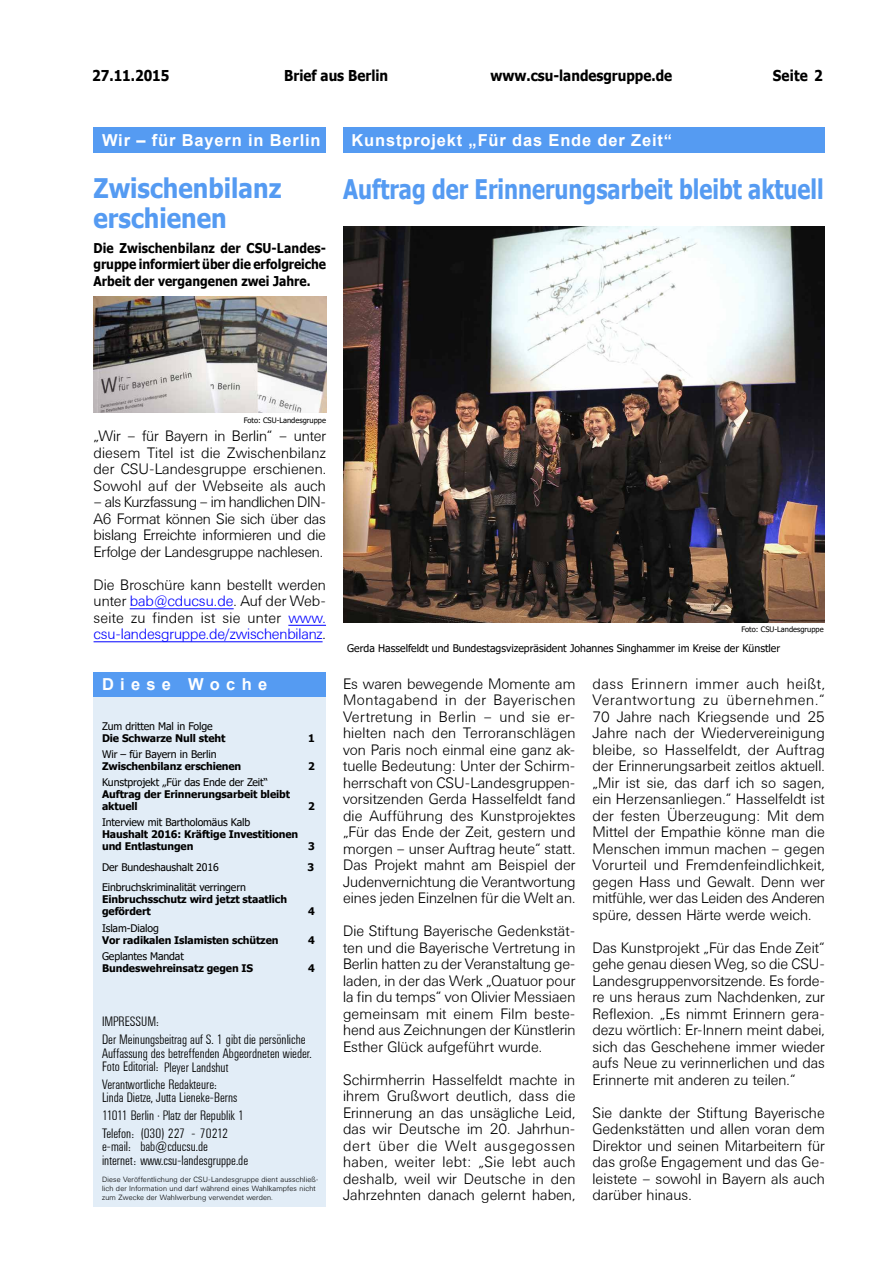
<style>
.page{position:relative;width:893px;height:1263px;background:#fff}
.page>*{position:absolute;margin:0;border:0;box-sizing:border-box;transform-origin:0 0}
._01_BaB_Überschrift{font:700 27px "Tahoma";color:#559bf2;scale:.81 1}
._01_BaB_Überschrift-2{font:700 27px/30px "Tahoma";color:#559bf2;scale:.9 1}
._01_BaB_Überschrift-3{font:700 16.5px "Arial";letter-spacing:.05em;color:#fff}
._08_BaB_Überschrift{font:700 16.5px "Arial";color:#fff}
._04_BaB_Fließtext{font:300 15px/16.5px "Univers BSK";color:#000;text-align:justify}
._04_BaB_Fließtext-2{font:300 15px/16.5px "Univers BSK";letter-spacing:-.02em;color:#000}
._06_BaB_Nr____Datum{font:700 15px "Tahoma";color:#000;scale:.9 1}
._10_BaB_Impressum{font:300 13.5px/13.5px "Univers Condensed BSK";color:#000}
._03_BaB_Teaser{font:700 13.5px/16.5px "Tahoma";color:#000;text-align:justify;scale:.9 1}
._09_BaB_Inhaltsverze{font:700 10.5px/12px "Tahoma";letter-spacing:-.01em;color:#000}
._09_BaB_Inhaltsverze-2{font:10.5px "Tahoma";letter-spacing:-.01em;color:#000}
._13_BaB_Bilduntersch{font:10.5px "Tahoma";color:#000}
._10a_BaB_Impressum_W{font:300 7.5px/9px "Univers BSK";letter-spacing:.02em;color:#000;text-align:justify}
._13_BaB_Rechtevermer{font:7.5px "Tahoma";color:#000}
.s1{color:#00f}
</style>
<div class="page">
<div style="left:94px;top:672px;width:232px;height:535px;background:#e2edf7"></div>
<div style="left:94px;top:672px;width:232px;height:25px;background:#559bf2"></div>
<div style="left:94px;top:128px;width:232px;height:25px;background:#559bf2"></div>
<hr style="left:130px;top:608px;width:104px;height:1px;background:#00f">
<hr style="left:288px;top:625px;width:38px;height:1px;background:#00f">
<hr style="left:94px;top:641px;width:229px;height:1px;background:#00f">
<img style="left:343px;top:227px;width:482px;height:396px">
<div style="left:343px;top:128px;width:482px;height:25px;background:#559bf2"></div>
<img style="left:94px;top:297px;width:232px;height:116px">
<p class="_06_BaB_Nr____Datum" style="left:284px;top:65px;width:117px">Brief aus Berlin</p>
<p class="_06_BaB_Nr____Datum" style="left:92px;top:65px;width:87px">27.11.2015</p>
<p class="_06_BaB_Nr____Datum" style="left:490px;top:65px;width:203px">www.csu-landesgruppe.de</p>
<p class="_06_BaB_Nr____Datum" style="left:773px;top:65px;width:57px">Seite 2</p>
<p class="_01_BaB_Überschrift-3" style="left:102px;top:128px;width:220px">Wir – für Bayern in Berlin</p>
<p class="_01_BaB_Überschrift-2" style="left:94px;top:174px;width:210px">Zwischenbilanz erschienen</p>
<p class="_03_BaB_Teaser" style="left:94px;top:240px;width:260px">Die Zwischenbilanz der CSU-Landes&shy;gruppe informiert über die erfolgreiche Arbeit der vergangenen zwei Jahre.</p>
<p class="_01_BaB_Überschrift-3" style="left:352px;top:128px;width:322px">Kunstprojekt „Für das Ende der Zeit“</p>
<p class="_01_BaB_Überschrift" style="left:343px;top:170px;width:595px">Auftrag der Erinnerungsarbeit bleibt aktuell</p>
<p class="_13_BaB_Rechtevermer" style="left:244px;top:415px;width:84px">Foto: CSU-Landesgruppe</p>
<p class="_04_BaB_Fließtext" style="left:94px;top:428px;width:234px">„Wir – für Bayern in Berlin“ – unter diesem Titel ist die Zwischenbilanz der CSU-Landesgruppe erschienen.<br>Sowohl auf der Webseite als auch</p>
<p class="_04_BaB_Fließtext-2" style="left:94px;top:494px;width:234px">– als Kurzfassung – im handlichen DIN-A6 Format können Sie sich über das bislang Erreichte informieren und die Erfolge der Landesgruppe nachlesen.</p>
<p class="_04_BaB_Fließtext" style="left:94px;top:576px;width:234px">Die Broschüre kann bestellt werden unter <span class="s1">bab@cducsu.de</span>. Auf der Web&shy;seite zu finden ist sie unter <span class="s1">www. csu-landesgruppe.de/zwischenbilanz</span>.</p>
<p class="_08_BaB_Überschrift" style="left:102px;top:673px;width:167px">D i e s e W o c h e</p>
<p class="_09_BaB_Inhaltsverze-2" style="left:102px;top:719px;width:112px">Zum dritten Mal in Folge</p>
<p class="_09_BaB_Inhaltsverze" style="left:102px;top:732px;width:125px">Die Schwarze Null steht</p>
<p class="_09_BaB_Inhaltsverze" style="left:308px;top:732px;width:8px">1</p>
<p class="_09_BaB_Inhaltsverze-2" style="left:102px;top:747px;width:116px">Wir – für Bayern in Berlin</p>
<p class="_09_BaB_Inhaltsverze" style="left:102px;top:760px;width:141px">Zwischenbilanz erschienen</p>
<p class="_09_BaB_Inhaltsverze" style="left:308px;top:760px;width:8px">2</p>
<p class="_09_BaB_Inhaltsverze-2" style="left:102px;top:775px;width:167px">Kunstprojekt „Für das Ende der Zeit“</p>
<p class="_09_BaB_Inhaltsverze" style="left:102px;top:789px;width:190px">Auftrag der Erinnerungsarbeit bleibt aktuell</p>
<p class="_09_BaB_Inhaltsverze" style="left:308px;top:801px;width:8px">2</p>
<p class="_09_BaB_Inhaltsverze-2" style="left:102px;top:815px;width:150px">Interview mit Bartholomäus Kalb</p>
<p class="_09_BaB_Inhaltsverze" style="left:102px;top:829px;width:198px">Haushalt 2016: Kräftige Investitionen und Entlastungen</p>
<p class="_09_BaB_Inhaltsverze" style="left:308px;top:841px;width:8px">3</p>
<p class="_09_BaB_Inhaltsverze-2" style="left:102px;top:860px;width:118px">Der Bundeshaushalt 2016</p>
<p class="_09_BaB_Inhaltsverze" style="left:307px;top:861px;width:8px">3</p>
<p class="_09_BaB_Inhaltsverze-2" style="left:102px;top:880px;width:145px">Einbruchskriminalität verringern</p>
<p class="_09_BaB_Inhaltsverze" style="left:102px;top:894px;width:187px">Einbruchsschutz wird jetzt staatlich gefördert</p>
<p class="_09_BaB_Inhaltsverze" style="left:308px;top:906px;width:8px">4</p>
<p class="_09_BaB_Inhaltsverze-2" style="left:102px;top:921px;width:58px">Islam-Dialog</p>
<p class="_09_BaB_Inhaltsverze" style="left:102px;top:934px;width:178px">Vor radikalen Islamisten schützen</p>
<p class="_09_BaB_Inhaltsverze" style="left:308px;top:934px;width:8px">4</p>
<p class="_09_BaB_Inhaltsverze-2" style="left:102px;top:949px;width:83px">Geplantes Mandat</p>
<p class="_09_BaB_Inhaltsverze" style="left:102px;top:962px;width:153px">Bundeswehreinsatz gegen IS</p>
<p class="_09_BaB_Inhaltsverze" style="left:308px;top:962px;width:8px">4</p>
<p class="_10_BaB_Impressum" style="left:102px;top:1015px;width:58px">IMPRESSUM:</p>
<p class="_10_BaB_Impressum" style="left:102px;top:1033px;width:211px">Der Meinungsbeitrag auf S. 1 gibt die persönliche<br>Auffassung des betreffenden Abgeordneten wieder.</p>
<p class="_10_BaB_Impressum" style="left:102px;top:1060px;width:128px">Foto Editorial: Pleyer Landshut</p>
<p class="_10_BaB_Impressum" style="left:102px;top:1078px;width:137px">Verantwortliche Redakteure:<br>Linda Dietze, Jutta Lieneke-Berns</p>
<p class="_10_BaB_Impressum" style="left:102px;top:1109px;width:144px">11011 Berlin · Platz der Republik 1</p>
<p class="_10_BaB_Impressum" style="left:102px;top:1127px;width:127px">Telefon: (030) 227 - 70212 e-mail: bab@cducsu.de</p>
<p class="_10_BaB_Impressum" style="left:102px;top:1154px;width:148px">internet: www.csu-landesgruppe.de</p>
<p class="_10a_BaB_Impressum_W" style="left:102px;top:1175px;width:216px">Diese Veröffentlichung der CSU-Landesgruppe dient ausschließ---- lich der Information und darf während eines Wahlkampfes nicht zum Zwecke der Wahlwerbung verwendet werden.</p>
<p class="_13_BaB_Rechtevermer" style="left:741px;top:624px;width:84px">Foto: CSU-Landesgruppe</p>
<p class="_13_BaB_Bilduntersch" style="left:347px;top:641px;width:434px">Gerda Hasselfeldt und Bundestagsvizepräsident Johannes Singhammer im Kreise der Künstler</p>
<p class="_04_BaB_Fließtext" style="left:343px;top:675px;width:234px">Es waren bewegende Momente am Montagabend in der Bayerischen Vertretung in Berlin – und sie er&shy;hielten nach den Terroranschlägen von Paris noch einmal eine ganz ak&shy;tuelle Bedeutung: Unter der Schirm&shy;herrschaft von CSU-Landesgruppen&shy;vorsitzenden Gerda Hasselfeldt fand die Aufführung des Kunstprojektes „Für das Ende der Zeit, gestern und morgen – unser Auftrag heute“ statt.<br>Das Projekt mahnt am Beispiel der Judenvernichtung die Verantwortung eines jeden Einzelnen für die Welt an.</p>
<p class="_04_BaB_Fließtext" style="left:343px;top:923px;width:234px">Die Stiftung Bayerische Gedenkstät&shy;ten und die Bayerische Vertretung in Berlin hatten zu der Veranstaltung ge&shy;laden, in der das Werk „Quatuor pour la fin du temps“ von Olivier Messiaen gemeinsam mit einem Film beste&shy;hend aus Zeichnungen der Künstlerin Esther Glück aufgeführt wurde.</p>
<p class="_04_BaB_Fließtext" style="left:343px;top:1071px;width:234px">Schirmherrin Hasselfeldt machte in ihrem Grußwort deutlich, dass die Erinnerung an das unsägliche Leid, das wir Deutsche im 20. Jahrhun&shy;dert über die Welt ausgegossen haben, weiter lebt: „Sie lebt auch deshalb, weil wir Deutsche in den Jahrzehnten danach gelernt haben,</p>
<p class="_04_BaB_Fließtext" style="left:592px;top:675px;width:234px">dass Erinnern immer auch heißt, Verantwortung zu übernehmen.“ 70 Jahre nach Kriegsende und 25<br>Jahre nach der Wiedervereinigung bleibe, so Hasselfeldt, der Auftrag der Erinnerungsarbeit zeitlos aktuell. „Mir ist sie, das darf ich so sagen, ein Herzensanliegen.“ Hasselfeldt ist der festen Überzeugung: Mit dem Mittel der Empathie könne man die Menschen immun machen – gegen Vorurteil und Fremdenfeindlichkeit, gegen Hass und Gewalt. Denn wer mitfühle, wer das Leiden des Anderen spüre, dessen Härte werde weich.</p>
<p class="_04_BaB_Fließtext" style="left:592px;top:939px;width:234px;text-align:left">Das Kunstprojekt „Für das Ende Zeit“ gehe genau diesen Weg, so die CSU-Landesgruppenvorsitzende. Es forde&shy;re uns heraus zum Nachdenken, zur Reflexion. „Es nimmt Erinnern gera&shy;dezu wörtlich: Er-Innern meint dabei, sich das Geschehene immer wieder aufs Neue zu verinnerlichen und das Erinnerte mit anderen zu teilen.“</p>
<p class="_04_BaB_Fließtext" style="left:592px;top:1104px;width:234px">Sie dankte der Stiftung Bayerische Gedenkstätten und allen voran dem Direktor und seinen Mitarbeitern für das große Engagement und das Ge&shy;leistete – sowohl in Bayern als auch darüber hinaus.</p>
</div>
